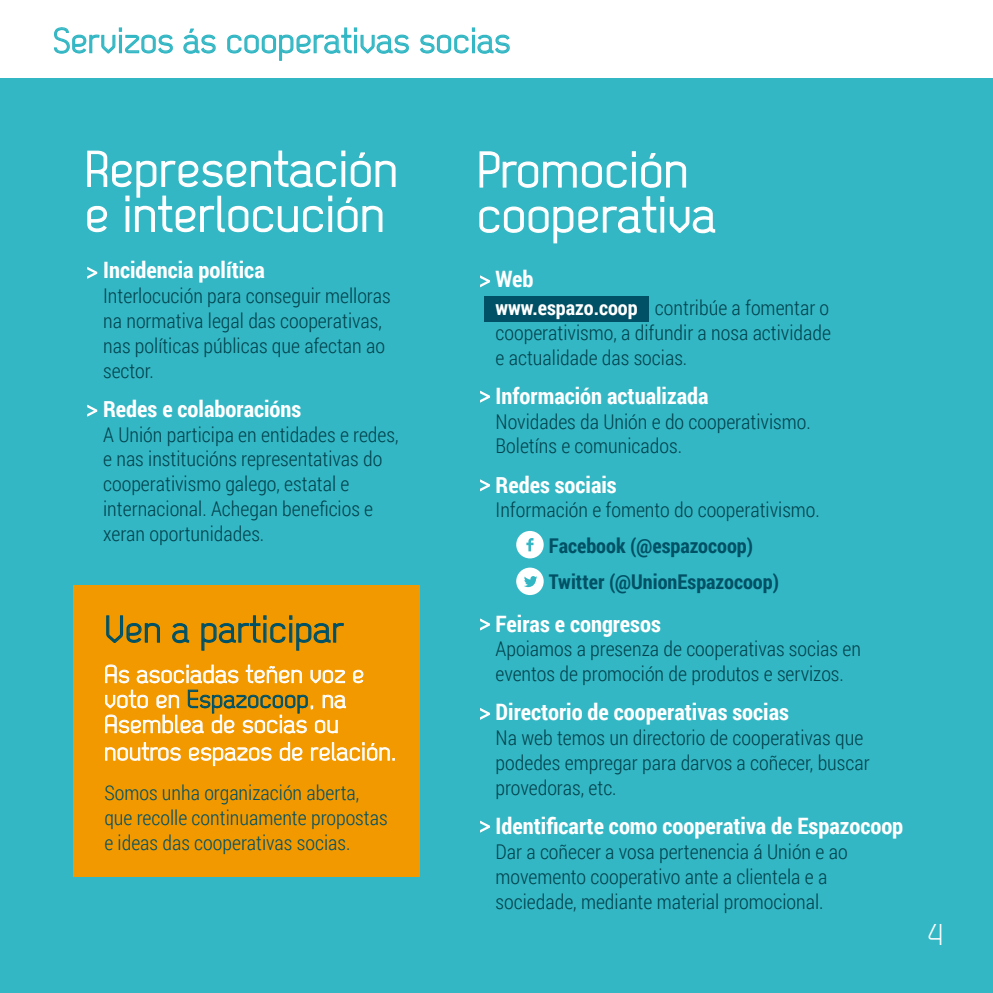
<style>
.page{position:relative;width:993px;height:993px;background:#fff}
.page>*{position:absolute;margin:0;border:0;box-sizing:border-box;transform-origin:0 0}
.t1{font:50px/45px "Dekar";letter-spacing:.025em;color:#fff}
.t2{font:37.25px "Dekar";letter-spacing:.025em;color:#005165}
.t3{font:35px "Dekar";letter-spacing:.025em;color:#34b7c4}
.t4{font:30px "Dekar";color:#fff}
.t5{font:25px/25px "Dekar";letter-spacing:.025em;color:#fff}
.t6{font:700 22.5px "Roboto Condensed";color:#fff}
.t7{font:300 20.25px/24.8px "Roboto Condensed";color:#02444f}
.t8{font:300 20.25px/24.8px "Roboto Condensed";color:#005165}
.t9{font:700 20.25px/35.5px "Roboto Condensed";color:#005165}
.s1{font-weight:700;color:#fff}
.s2{color:#005165}
</style>
<div class="page">
<div style="left:0;top:0;width:992px;height:992px;background:#34b7c4"></div>
<div style="left:483px;top:296px;width:165px;height:26px;background:#005165"></div>
<svg style="left:87px;top:150px;width:309px;height:83px"></svg>
<svg style="left:479px;top:151px;width:207px;height:37px"></svg>
<svg style="left:479px;top:196px;width:236px;height:48px"></svg>
<svg style="left:87px;top:267px;width:11px;height:12px"></svg>
<svg style="left:87px;top:404px;width:11px;height:13px"></svg>
<svg style="left:516px;top:531px;width:27px;height:27px"></svg>
<svg style="left:516px;top:567px;width:27px;height:28px"></svg>
<svg style="left:480px;top:275px;width:10px;height:13px"></svg>
<svg style="left:480px;top:390px;width:10px;height:13px"></svg>
<svg style="left:480px;top:479px;width:10px;height:13px"></svg>
<svg style="left:480px;top:618px;width:10px;height:13px"></svg>
<svg style="left:480px;top:708px;width:10px;height:12px"></svg>
<svg style="left:480px;top:820px;width:10px;height:13px"></svg>
<div style="left:74px;top:585px;width:346px;height:291px;background:#f39900"></div>
<svg style="left:106px;top:615px;width:54px;height:28px"></svg>
<svg style="left:172px;top:623px;width:18px;height:20px"></svg>
<svg style="left:201px;top:615px;width:143px;height:36px"></svg>
<svg style="left:105px;top:664px;width:24px;height:19px"></svg>
<svg style="left:136px;top:664px;width:102px;height:19px"></svg>
<svg style="left:245px;top:664px;width:57px;height:19px"></svg>
<svg style="left:310px;top:669px;width:36px;height:14px"></svg>
<svg style="left:353px;top:669px;width:11px;height:14px"></svg>
<svg style="left:105px;top:689px;width:241px;height:44px"></svg>
<svg style="left:105px;top:742px;width:76px;height:18px"></svg>
<svg style="left:189px;top:747px;width:83px;height:19px"></svg>
<svg style="left:279px;top:742px;width:24px;height:19px"></svg>
<svg style="left:311px;top:742px;width:83px;height:19px"></svg>
<div style="left:0;top:0;width:992px;height:77px;background:#fff"></div>
<svg style="left:54px;top:27px;width:119px;height:27px"></svg>
<svg style="left:183px;top:28px;width:33px;height:26px"></svg>
<svg style="left:227px;top:27px;width:182px;height:34px"></svg>
<svg style="left:420px;top:27px;width:90px;height:27px"></svg>
<h3 class="t3" style="left:54px;top:23px;width:458px">Servizos ás cooperativas socias</h3>
<h1 class="t1" style="left:85px;top:148px;width:313px">Representación e interlocución</h1>
<h1 class="t1" style="left:477px;top:149px;width:239px">Promoción cooperativa</h1>
<p class="t6" style="left:103px;top:254px;width:163px">Incidencia política</p>
<p class="t7" style="left:103px;top:283px;width:289px">Interlocución para conseguir melloras na normativa legal das cooperativas, nas políticas públicas que afectan ao sector.</p>
<p class="t6" style="left:103px;top:393px;width:200px">Redes e colaboracións</p>
<p class="t7" style="left:103px;top:421px;width:297px">A Unión participa en entidades e redes, e nas institucións representativas do cooperativismo galego, estatal e internacional. Achegan beneficios e xeran oportunidades.</p>
<p class="t6" style="left:495px;top:263px;width:40px">Web</p>
<p class="t7" style="left:495px;top:294px;width:337px;text-align:justify"><span class="s1">www.espazo.coop</span> contribúe a fomentar o cooperativismo, a difundir a nosa actividade e actualidade das socias.</p>
<p class="t6" style="left:495px;top:380px;width:214px">Información actualizada</p>
<p class="t7" style="left:495px;top:408px;width:316px">Novidades da Unión e do cooperativismo.<br>Boletíns e comunicados.</p>
<p class="t6" style="left:495px;top:468px;width:123px">Redes sociais</p>
<p class="t7" style="left:495px;top:497px;width:326px">Información e fomento do cooperativismo.</p>
<p class="t9" style="left:549px;top:527px;width:231px">Facebook (@espazocoop)<br>Twitter (@UnionEspazocoop)</p>
<p class="t6" style="left:495px;top:607px;width:167px">Feiras e congresos</p>
<p class="t7" style="left:495px;top:636px;width:367px">Apoiamos a presenza de cooperativas socias en eventos de promoción de produtos e servizos.</p>
<p class="t6" style="left:495px;top:696px;width:295px">Directorio de cooperativas socias</p>
<p class="t7" style="left:495px;top:724px;width:375px">Na web temos un directorio de cooperativas que podedes empregar para darvos a coñecer, buscar provedoras, etc.</p>
<p class="t6" style="left:495px;top:809px;width:409px">Identificarte como cooperativa de Espazocoop</p>
<p class="t7" style="left:495px;top:838px;width:353px">Dar a coñecer a vosa pertenencia á Unión e ao movemento cooperativo ante a clientela e a sociedade, mediante material promocional.</p>
<h2 class="t2" style="left:105px;top:610px;width:240px">Ven a participar</h2>
<p class="t5" style="left:104px;top:662px;width:261px">As asociadas teñen voz e voto en <span class="s2">Espazocoop</span>, na<br>Asemblea de socias ou</p>
<p class="t5" style="left:104px;top:739px;width:293px">noutros espazos de relación.</p>
<p class="t8" style="left:104px;top:779px;width:284px">Somos unha organización aberta, que recolle continuamente propostas e ideas das cooperativas socias.</p>
<h3 class="t4" style="left:927px;top:919px;width:17px">4</h3>
</div>
